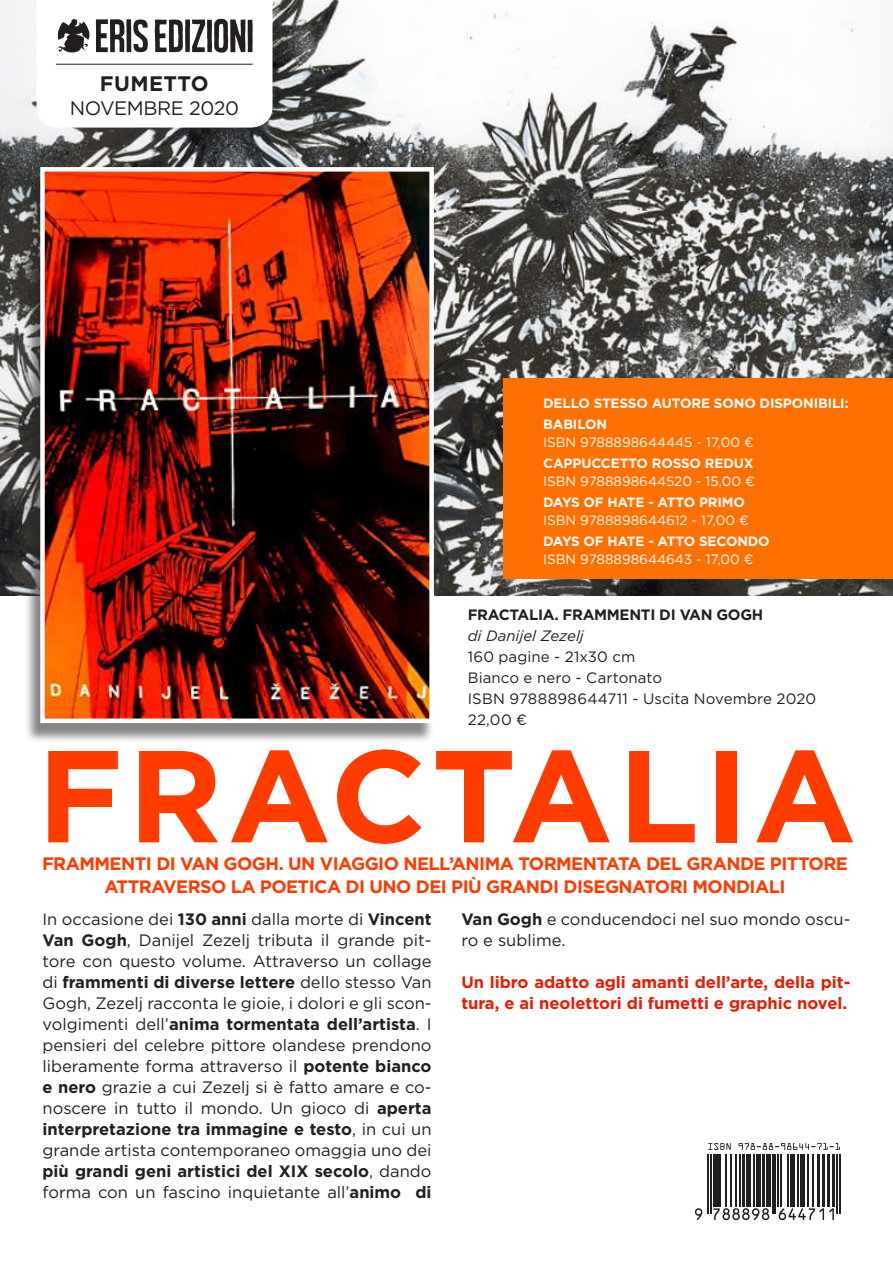
<style>
.page{position:relative;width:893px;height:1263px;background:#fff}
.page>*{position:absolute;margin:0;border:0;box-sizing:border-box;transform-origin:0 0}
.t1{font:700 130.5px "Gotham";letter-spacing:.04em;color:#fe3c00}
.t2{font:700 21px "Gotham";letter-spacing:.02em;color:#231f20}
.t3{font:19.5px "Gotham";letter-spacing:-.02em;color:#231f20}
.t4{font:700 18px/22.5px "Gotham";letter-spacing:-.03em;color:#fe3b01;text-align:center}
.t5{font:16.5px/21px "Gotham";color:#231f20;text-align:justify}
.t6{font:700 16.5px/21px "Gotham";color:#e71c00}
.t7{font:15px "Gotham";letter-spacing:.01em;color:#231f20}
.t8{font:700 15px "Gotham";letter-spacing:-.02em;color:#231f20}
.t9{font:italic 15px "Gotham";color:#231f20}
.t10{font:700 13.5px "Gotham";letter-spacing:-.01em;color:#fff}
.t11{font:13.5px "Gotham";color:#fff}
.s1{font-weight:700}
</style>
<div class="page">
<img style="left:0;top:0;width:893px;height:595px">
<svg style="left:37px;top:0;width:236px;height:128px"></svg>
<hr style="left:56px;top:64px;width:197px;height:1px;background:#231f20">
<div style="left:504px;top:378px;width:389px;height:200px;background:#ff7003"></div>
<div style="left:24px;top:171px;width:410px;height:573px;background:#231f20;opacity:.55"></div>
<img style="left:45px;top:172px;width:384px;height:546px">
<div style="left:40px;top:167px;width:394px;height:556px;border:4px solid #fff"></div>
<svg style="left:708px;top:1143px;width:23px;height:7px"></svg>
<svg style="left:738px;top:1143px;width:102px;height:7px"></svg>
<svg style="left:695px;top:1208px;width:7px;height:12px"></svg>
<hr style="left:707px;top:1154px;width:2px;height:59px;background:#231f20">
<hr style="left:710px;top:1154px;width:1px;height:59px;background:#231f20">
<hr style="left:713px;top:1154px;width:4px;height:52px;background:#231f20">
<hr style="left:718px;top:1154px;width:3px;height:52px;background:#231f20">
<hr style="left:726px;top:1154px;width:1px;height:52px;background:#231f20">
<hr style="left:730px;top:1154px;width:1px;height:52px;background:#231f20">
<hr style="left:735px;top:1154px;width:2px;height:52px;background:#231f20">
<hr style="left:740px;top:1154px;width:1px;height:52px;background:#231f20">
<hr style="left:742px;top:1154px;width:3px;height:52px;background:#231f20">
<div style="left:746px;top:1154px;width:5px;height:52px;background:#231f20"></div>
<hr style="left:754px;top:1154px;width:1px;height:52px;background:#231f20">
<div style="left:756px;top:1154px;width:5px;height:52px;background:#231f20"></div>
<svg style="left:713px;top:1208px;width:56px;height:12px"></svg>
<hr style="left:762px;top:1154px;width:3px;height:52px;background:#231f20">
<hr style="left:766px;top:1154px;width:4px;height:52px;background:#231f20">
<hr style="left:772px;top:1154px;width:1px;height:59px;background:#231f20">
<hr style="left:775px;top:1154px;width:1px;height:59px;background:#231f20">
<hr style="left:777px;top:1154px;width:2px;height:52px;background:#231f20">
<hr style="left:780px;top:1154px;width:2px;height:52px;background:#231f20">
<hr style="left:787px;top:1154px;width:2px;height:52px;background:#231f20">
<hr style="left:790px;top:1154px;width:4px;height:52px;background:#231f20">
<hr style="left:797px;top:1154px;width:1px;height:52px;background:#231f20">
<hr style="left:800px;top:1154px;width:4px;height:52px;background:#231f20">
<hr style="left:807px;top:1154px;width:1px;height:52px;background:#231f20">
<hr style="left:813px;top:1154px;width:1px;height:52px;background:#231f20">
<hr style="left:817px;top:1154px;width:3px;height:52px;background:#231f20">
<hr style="left:822px;top:1154px;width:3px;height:52px;background:#231f20">
<svg style="left:779px;top:1208px;width:55px;height:12px"></svg>
<hr style="left:827px;top:1154px;width:2px;height:52px;background:#231f20">
<hr style="left:832px;top:1154px;width:3px;height:52px;background:#231f20">
<hr style="left:836px;top:1154px;width:2px;height:59px;background:#231f20">
<hr style="left:839px;top:1154px;width:2px;height:59px;background:#231f20">
<p class="t2" style="left:100px;top:70px;width:110px">FUMETTO</p>
<p class="t3" style="left:70px;top:96px;width:171px">NOVEMBRE 2020</p>
<p class="t10" style="left:543px;top:394px;width:307px">DELLO STESSO AUTORE SONO DISPONIBILI:</p>
<p class="t10" style="left:543px;top:415px;width:65px">BABILON</p>
<p class="t11" style="left:543px;top:433px;width:212px">ISBN 9788898644445 - 17,00 €</p>
<p class="t10" style="left:543px;top:454px;width:212px">CAPPUCCETTO ROSSO REDUX</p>
<p class="t11" style="left:543px;top:472px;width:213px">ISBN 9788898644520 - 15,00 €</p>
<p class="t10" style="left:543px;top:493px;width:203px">DAYS OF HATE - ATTO PRIMO</p>
<p class="t11" style="left:543px;top:511px;width:207px">ISBN 9788898644612 - 17,00 €</p>
<p class="t10" style="left:543px;top:532px;width:228px">DAYS OF HATE - ATTO SECONDO</p>
<p class="t11" style="left:543px;top:550px;width:212px">ISBN 9788898644643 - 17,00 €</p>
<p class="t8" style="left:468px;top:605px;width:297px">FRACTALIA. FRAMMENTI DI VAN GOGH</p>
<p class="t9" style="left:468px;top:626px;width:118px">di Danijel Zezelj</p>
<p class="t7" style="left:468px;top:647px;width:169px">160 pagine - 21x30 cm</p>
<p class="t7" style="left:468px;top:668px;width:196px">Bianco e nero - Cartonato</p>
<p class="t7" style="left:468px;top:689px;width:350px">ISBN 9788898644711 - Uscita Novembre 2020</p>
<p class="t7" style="left:468px;top:710px;width:61px">22,00 €</p>
<p class="t1" style="left:37px;top:710px;width:820px">FRACTALIA</p>
<p class="t4" style="left:42px;top:852px;width:807px">FRAMMENTI DI VAN GOGH. UN VIAGGIO NELL’ANIMA TORMENTATA DEL GRANDE PITTORE<br>ATTRAVERSO LA POETICA DI UNO DEI PIÙ GRANDI DISEGNATORI MONDIALI</p>
<p class="t5" style="left:461px;top:909px;width:391px"><span class="s1">Van Gogh</span> e conducendoci nel suo mondo oscu&shy;ro e sublime.</p>
<p class="t6" style="left:461px;top:972px;width:391px">Un libro adatto agli amanti dell’arte, della pit&shy;tura, e ai neolettori di fumetti e graphic novel.</p>
<p class="t5" style="left:43px;top:909px;width:391px">In occasione dei <span class="s1">130 anni</span> dalla morte di <span class="s1">Vincent Van Gogh</span>, Danijel Zezelj tributa il grande pit&shy;tore con questo volume. Attraverso un collage di <span class="s1">frammenti di diverse lettere</span> dello stesso Van Gogh, Zezelj racconta le gioie, i dolori e gli scon&shy;volgimenti dell’<span class="s1">anima tormentata dell’artista</span>. I pensieri del celebre pittore olandese prendono liberamente forma attraverso il <span class="s1">potente bianco e nero</span> grazie a cui Zezelj si è fatto amare e co&shy;noscere in tutto il mondo. Un gioco di <span class="s1">aperta interpretazione tra immagine e testo</span>, in cui un grande artista contemporaneo omaggia uno dei <span class="s1">più grandi geni artistici del XIX secolo</span>, dando forma con un fascino inquietante all’<span class="s1">animo di</span></p>
</div>
